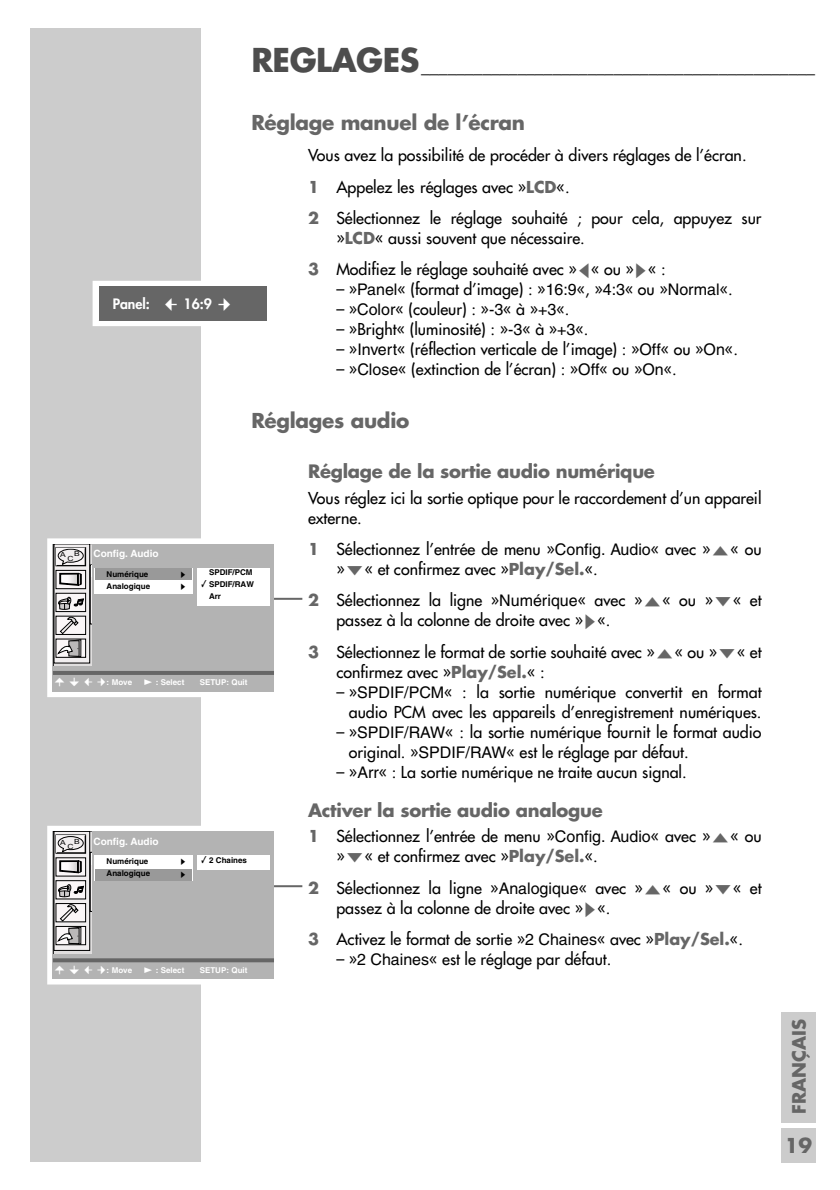
<style>
.page{position:relative;width:840px;height:1190px;background:#fff}
.page>*{position:absolute;margin:0;border:0;box-sizing:border-box;transform-origin:0 0}
.t1{font:700 20px "Futura";letter-spacing:-.015em;color:#666}
.t2{font:700 18px "Futura";letter-spacing:-.015em;color:#666}
.t3{font:700 18px "Futura";color:#4d4d4d}
.t4{font:16px/20px "Futura";color:#000}
.t5{font:800 14px "Futura";color:#fff}
.t6{font:700 10px "Helvetica";color:#fff}
.t7{font:700 8px/11.4px "Helvetica";color:#000}
.t8{font:700 8px "Helvetica";color:#fff}
.t9{font:7px "Arial";color:#000;scale:1.21 1}
.t10{font:6px "Grund Son Se";color:#000}
.s1{font-size:32px}
.s2{font-weight:700;color:#666}
.s3{font-family:"Grund Son Se";font-size:14px;color:#666}
.s4{font-family:"Helvetica"}
.s5{font-family:"Grund Son Se";font-weight:400;font-size:12px}
.s6{font-family:"Grund Son Se";font-weight:400}
</style>
<div class="page">
<div style="left:30px;top:28px;width:170px;height:1134px;background:#ccc"></div>
<div style="left:781px;top:1012px;width:34px;height:111px;background:#ccc"></div>
<div style="left:781px;top:1128px;width:34px;height:34px;background:#ccc"></div>
<div style="left:93px;top:281px;width:181px;height:45px;border:6px solid #fff"></div>
<div style="left:99px;top:287px;width:168px;height:34px;background:#666"></div>
<div style="left:47px;top:538px;width:227px;height:159px;border:6px solid #fff"></div>
<div style="left:53px;top:544px;width:221px;height:147px;background:#b3b3b3"></div>
<hr style="left:274px;top:598px;width:28px;height:2px;background:#666">
<svg style="left:53px;top:544px;width:39px;height:122px;background:#adaaab"></svg>
<hr style="left:53px;top:671px;width:221px;height:4px;background:#666">
<div style="left:94px;top:568px;width:99px;height:25px;background:#fff"></div>
<div style="left:95px;top:569px;width:97px;height:11px;background:#999"></div>
<div style="left:197px;top:568px;width:73px;height:38px;background:#fff"></div>
<div style="left:47px;top:826px;width:227px;height:159px;border:6px solid #fff"></div>
<div style="left:53px;top:831px;width:221px;height:148px;background:#b3b3b3"></div>
<hr style="left:274px;top:885px;width:28px;height:2px;background:#666">
<svg style="left:53px;top:832px;width:39px;height:121px;background:#adaaab"></svg>
<svg style="left:53px;top:958px;width:221px;height:4px"></svg>
<div style="left:94px;top:855px;width:99px;height:26px;background:#fff"></div>
<div style="left:95px;top:869px;width:97px;height:12px;background:#999"></div>
<div style="left:197px;top:855px;width:73px;height:14px;background:#fff"></div>
<p class="t3" style="left:251px;top:57px;width:565px"><span class="s1">REGLAGES</span>_____________________________________________</p>
<p class="t1" style="left:251px;top:113px;width:275px">Réglage manuel de l’écran</p>
<p class="t4" style="left:308px;top:141px;width:455px;line-height:31.4px">Vous avez la possibilité de procéder à divers réglages de l’écran.<br><span class="s2">1</span> Appelez les réglages avec »<span class="s2">LCD</span>«.<br><span class="s2">2</span> Sélectionnez le réglage souhaité ; pour cela, appuyez sur</p>
<p class="t4" style="left:308px;top:223px;width:359px;line-height:31.4px;text-indent:28px">»<span class="s2">LCD</span>« aussi souvent que nécessaire.<br><span class="s2">3</span> Modifiez le réglage souhaité avec »<span class="s3">A</span>« ou »<span class="s3">S</span>« :</p>
<p class="t4" style="left:336px;top:281px;width:398px">– »<span class="s4">Panel</span>« (format d’image) : »<span class="s4">16:9</span>«, »<span class="s4">4:3</span>« ou »<span class="s4">Normal</span>«.</p>
<p class="t4" style="left:336px;top:301px;width:234px">– »<span class="s4">Color</span>« (couleur) : »<span class="s4">-3</span>« à »<span class="s4">+3</span>«.</p>
<p class="t4" style="left:336px;top:321px;width:254px">– »Bright« (luminosité) : »<span class="s4">-3</span>« à »<span class="s4">+3</span>«.</p>
<p class="t4" style="left:336px;top:341px;width:403px">– »<span class="s4">Invert</span>« (réflection verticale de l’image) : »<span class="s4">Off</span>« ou »<span class="s4">On</span>«.</p>
<p class="t4" style="left:336px;top:361px;width:342px">– »<span class="s4">Close</span>« (extinction de l’écran) : »<span class="s4">Off</span>« ou »<span class="s4">On</span>«.</p>
<p class="t1" style="left:251px;top:411px;width:160px">Réglages audio</p>
<p class="t2" style="left:308px;top:463px;width:348px">Réglage de la sortie audio numérique</p>
<p class="t4" style="left:308px;top:489px;width:455px">Vous réglez ici la sortie optique pour le raccordement d’un appareil externe.</p>
<p class="t4" style="left:336px;top:540px;width:427px;text-indent:-28px"><span class="s2">1</span> Sélectionnez l’entrée de menu »<span class="s4">Config. Audio</span>« avec »<span class="s3">A</span>« ou »<span class="s3">S</span>« et confirmez avec »<span class="s2">Play/Sel.</span>«.</p>
<p class="t4" style="left:336px;top:592px;width:427px;text-indent:-28px"><span class="s2">2</span> Sélectionnez la ligne »<span class="s4">Numérique</span>« avec »<span class="s3">A</span>« ou »<span class="s3">S</span>« et passez à la colonne de droite avec »<span class="s3">S</span>«.</p>
<p class="t4" style="left:336px;top:643px;width:427px;text-indent:-28px"><span class="s2">3</span> Sélectionnez le format de sortie souhaité avec »<span class="s3">A</span>« ou »<span class="s3">S</span>« et confirmez avec »<span class="s2">Play/Sel.</span>« :</p>
<p class="t4" style="left:336px;top:683px;width:427px;text-align:right">– »<span class="s4">SPDIF/PCM</span>« : la sortie numérique convertit en format audio PCM avec les appareils d’enregistrement numériques.</p>
<p class="t4" style="left:349px;top:723px;width:414px;text-indent:-12px">– »<span class="s4">SPDIF/RAW</span>« : la sortie numérique fournit le format audio original. »<span class="s4">SPDIF/RAW</span>« est le réglage par défaut.</p>
<p class="t4" style="left:336px;top:763px;width:352px">– »<span class="s4">Arr</span>« : La sortie numérique ne traite aucun signal.</p>
<p class="t2" style="left:308px;top:802px;width:296px">Activer la sortie audio analogue</p>
<p class="t4" style="left:336px;top:828px;width:427px;text-indent:-28px"><span class="s2">1</span> Sélectionnez l’entrée de menu »<span class="s4">Config. Audio</span>« avec »<span class="s3">A</span>« ou »<span class="s3">S</span>« et confirmez avec »<span class="s2">Play/Sel.</span>«.</p>
<p class="t4" style="left:336px;top:879px;width:427px;text-indent:-28px"><span class="s2">2</span> Sélectionnez la ligne »<span class="s4">Analogique</span>« avec »<span class="s3">A</span>« ou »<span class="s3">S</span>« et passez à la colonne de droite avec »<span class="s3">S</span>«.</p>
<p class="t4" style="left:308px;top:930px;width:436px"><span class="s2">3</span> Activez le format de sortie »<span class="s4">2 Chaines</span>« avec »<span class="s2">Play/Sel.</span>«.</p>
<p class="t4" style="left:336px;top:950px;width:276px">– »<span class="s4">2 Chaines</span>« est le réglage par défaut.</p>
<p class="t5" style="left:113px;top:297px;width:121px">Panel: <span class="s5">Œ</span> 16:9 <span class="s5">Æ</span></p>
<p class="t9" style="left:74px;top:550px;width:6px">B</p>
<p class="t6" style="left:93px;top:550px;width:67px">Config. Audio</p>
<p class="t9" style="left:60px;top:551px;width:6px">A</p>
<p class="t9" style="left:67px;top:555px;width:7px">C</p>
<p class="t7" style="left:209px;top:568px;width:46px">SPDIF/PCM<br>SPDIF/RAW</p>
<p class="t7" style="left:209px;top:591px;width:13px">Arr</p>
<p class="t7" style="left:107px;top:569px;width:43px">Numérique</p>
<p class="t10" style="left:180px;top:571px;width:8px">S</p>
<p class="t7" style="left:107px;top:581px;width:45px">Analogique</p>
<p class="t10" style="left:180px;top:584px;width:8px">S</p>
<p class="t8" style="left:53px;top:680px;width:80px"><span class="s6">\ ˜ Œ Æ</span>: Move</p>
<p class="t8" style="left:156px;top:680px;width:30px">: Select</p>
<p class="t8" style="left:200px;top:680px;width:49px">SETUP: Quit</p>
<p class="t9" style="left:74px;top:837px;width:6px">B</p>
<p class="t6" style="left:93px;top:838px;width:67px">Config. Audio</p>
<p class="t9" style="left:60px;top:838px;width:6px">A</p>
<p class="t9" style="left:67px;top:842px;width:7px">C</p>
<p class="t7" style="left:201px;top:855px;width:47px">✓ 2 Chaines</p>
<p class="t7" style="left:107px;top:856px;width:43px">Numérique</p>
<p class="t10" style="left:180px;top:859px;width:8px">S</p>
<p class="t7" style="left:107px;top:869px;width:45px">Analogique</p>
<p class="t10" style="left:180px;top:871px;width:8px">S</p>
<p class="t8" style="left:53px;top:967px;width:80px"><span class="s6">\ ˜ Œ Æ</span>: Move</p>
<p class="t8" style="left:156px;top:967px;width:30px">: Select</p>
<p class="t8" style="left:200px;top:967px;width:49px">SETUP: Quit</p>
<p class="t2" style="left:791px;top:1114px;width:96px;rotate:-90deg">FRANÇAIS</p>
<p class="t1" style="left:785px;top:1136px;width:29px">19</p>
</div>
